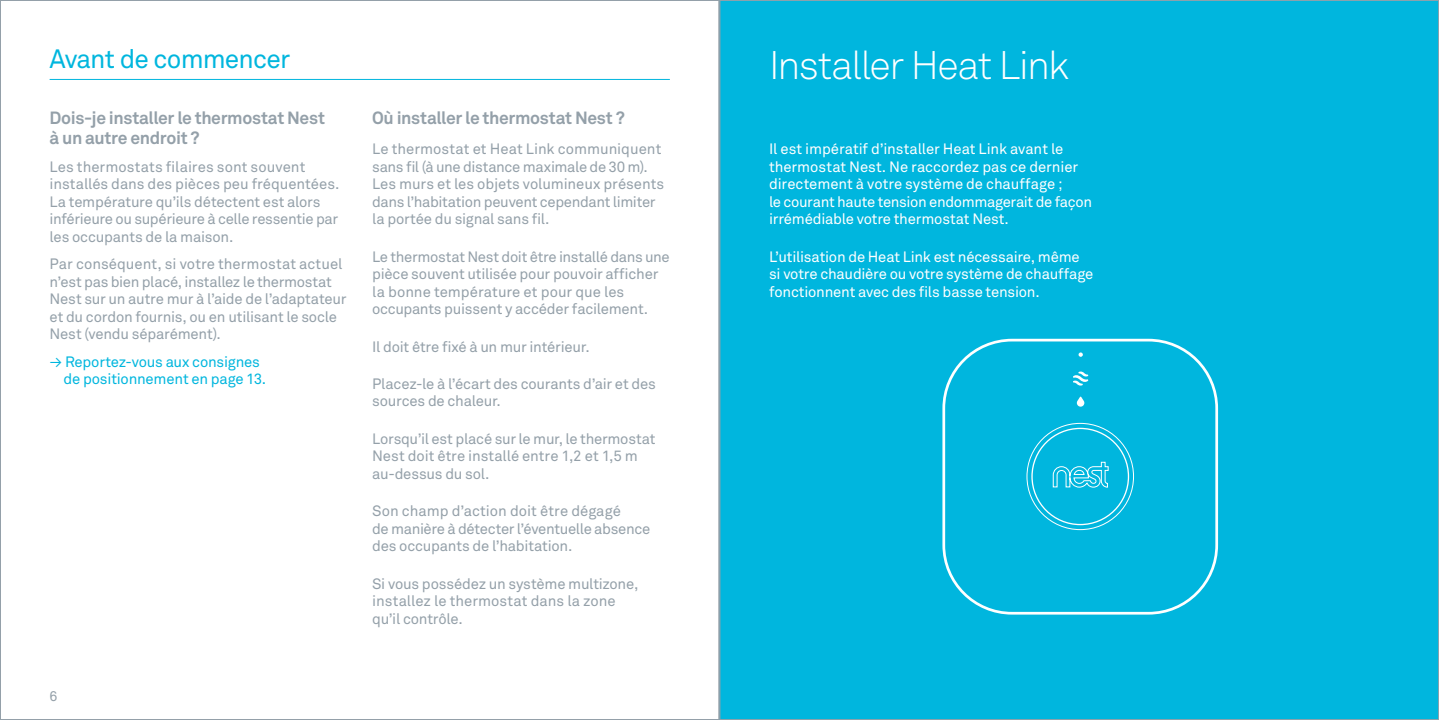
<style>
.page{position:relative;width:1439px;height:720px;background:#fff}
.page>*{position:absolute;margin:0;border:0;box-sizing:border-box;transform-origin:0 0}
.t1{font:300 39.38px "Akkurat Pro";letter-spacing:-.045em;color:#fff}
.t2{font:26.25px "Akkurat Pro";letter-spacing:-.03em;color:#00b6de}
.t3{font:700 17.5px/20.1px "Akkurat Pro";letter-spacing:-.02em;color:#94a0a9}
.t4{font:14.88px/17.5px "Akkurat Pro";letter-spacing:-.015em;color:#94a0a9}
.t5{font:14.88px/17.5px "Akkurat Pro";letter-spacing:-.01em;color:#fff}
.t6{font:14.88px/17.5px "Akkurat Pro";letter-spacing:-.015em;color:#00b6de;text-align:right}
.t7{font:14px "Akkurat Pro";color:#94a0a9}
</style>
<div class="page">
<div style="left:719px;top:0;width:720px;height:719px;background:#00b6de"></div>
<hr style="left:50px;top:79px;width:620px;height:1px;background:#00b6de">
<div style="left:942px;top:338px;width:276px;height:276px;border:3px solid #fff;border-radius:68px"></div>
<svg style="left:1053px;top:461px;width:55px;height:27px"></svg>
<svg style="left:1078px;top:352px;width:5px;height:4px"></svg>
<svg style="left:1073px;top:371px;width:15px;height:14px"></svg>
<svg style="left:1077px;top:396px;width:7px;height:10px"></svg>
<h2 class="t2" style="left:50px;top:44px;width:242px">Avant de commencer</h2>
<h1 class="t1" style="left:769px;top:42px;width:302px">Installer Heat Link</h1>
<p class="t3" style="left:50px;top:108px;width:277px">Dois-je installer le thermostat Nest à un autre endroit ?</p>
<p class="t4" style="left:50px;top:158px;width:290px">Les thermostats filaires sont souvent installés dans des pièces peu fréquentées.<br>La température qu’ils détectent est alors inférieure ou supérieure à celle ressentie par les occupants de la maison.</p>
<p class="t4" style="left:50px;top:255px;width:298px">Par conséquent, si votre thermostat actuel n’est pas bien placé, installez le thermostat Nest sur un autre mur à l’aide de l’adaptateur et du cordon fournis, ou en utilisant le socle Nest (vendu séparément).</p>
<p class="t6" style="left:50px;top:352px;width:215px">→ Reportez-vous aux consignes de positionnement en page 13.</p>
<p class="t7" style="left:50px;top:687px;width:9px">6</p>
<p class="t3" style="left:372px;top:108px;width:254px">Où installer le thermostat Nest ?</p>
<p class="t4" style="left:372px;top:140px;width:294px">Le thermostat et Heat Link communiquent sans fil (à une distance maximale de 30 m).<br>Les murs et les objets volumineux présents dans l’habitation peuvent cependant limiter la portée du signal sans fil.</p>
<p class="t4" style="left:372px;top:247px;width:299px">Le thermostat Nest doit être installé dans une pièce souvent utilisée pour pouvoir afficher la bonne température et pour que les occupants puissent y accéder facilement.</p>
<p class="t4" style="left:372px;top:337px;width:216px">Il doit être fixé à un mur intérieur.</p>
<p class="t4" style="left:372px;top:375px;width:285px">Placez-le à l’écart des courants d’air et des sources de chaleur.</p>
<p class="t4" style="left:372px;top:429px;width:285px">Lorsqu’il est placé sur le mur, le thermostat<br>Nest doit être installé entre 1,2 et 1,5 m au-dessus du sol.</p>
<p class="t4" style="left:372px;top:502px;width:280px">Son champ d’action doit être dégagé<br>de manière à détecter l’éventuelle absence des occupants de l’habitation.</p>
<p class="t4" style="left:372px;top:574px;width:268px">Si vous possédez un système multizone, installez le thermostat dans la zone qu’il contrôle.</p>
<p class="t5" style="left:769px;top:140px;width:324px">Il est impératif d’installer Heat Link avant le thermostat Nest. Ne raccordez pas ce dernier directement à votre système de chauffage ;<br>le courant haute tension endommagerait de façon irrémédiable votre thermostat Nest.</p>
<p class="t5" style="left:769px;top:247px;width:326px">L’utilisation de Heat Link est nécessaire, même si votre chaudière ou votre système de chauffage fonctionnent avec des fils basse tension.</p>
</div>
